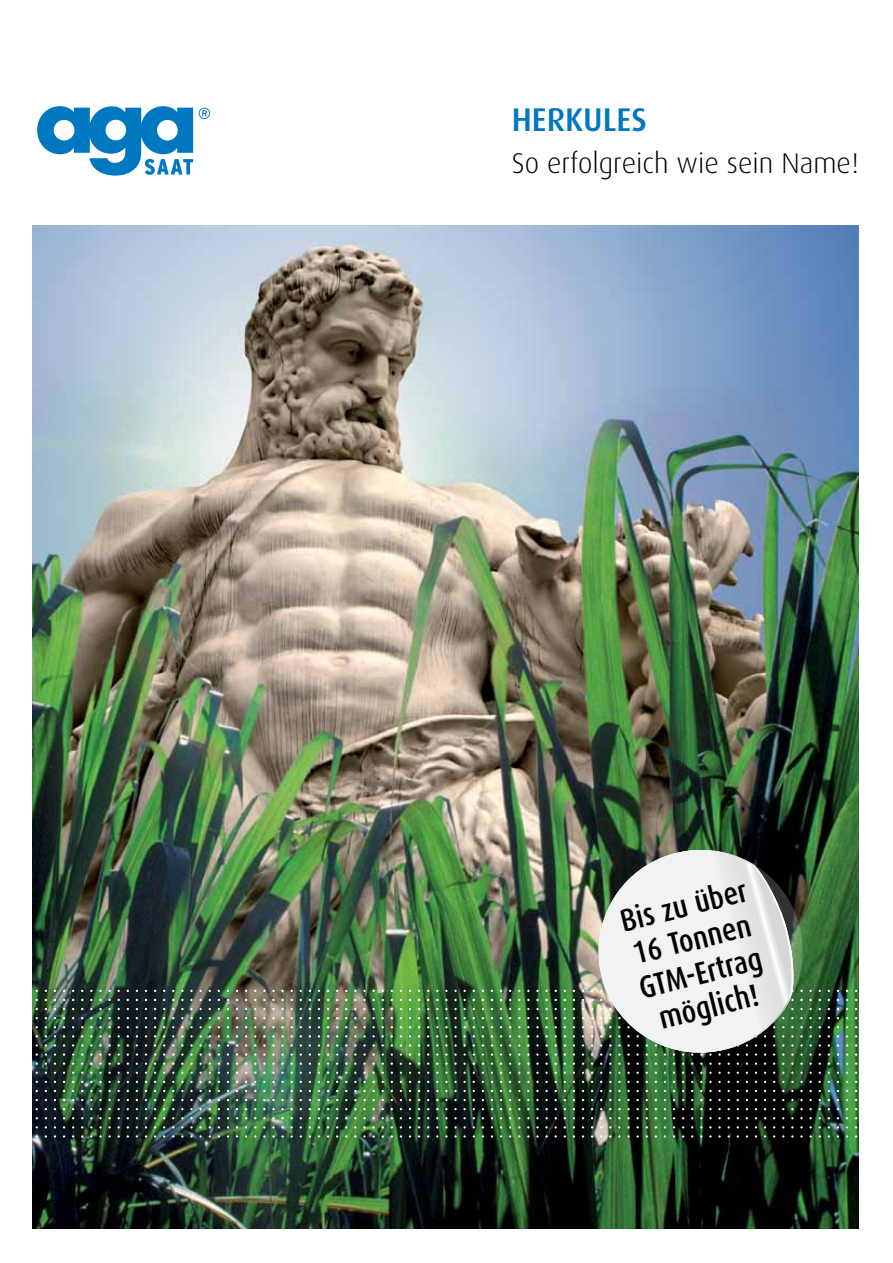
<style>
.page{position:relative;width:893px;height:1263px;background:#fff}
.page>*{position:absolute;margin:0;border:0;box-sizing:border-box;transform-origin:0 0}
.t1{font:500 32.85px "Dax";color:#0077c1}
.t2{font:500 31.5px/34.7px "Dax Condensed";color:#000;text-align:center}
.t3{font:300 28.5px "Dax";color:#000}
</style>
<div class="page">
<svg style="left:37px;top:106px;width:156px;height:70px"></svg>
<svg style="left:145px;top:159px;width:38px;height:16px"></svg>
<svg style="left:183px;top:159px;width:10px;height:16px"></svg>
<svg style="left:199px;top:108px;width:11px;height:11px"></svg>
<img style="left:33px;top:226px;width:826px;height:1003px">
<svg style="left:797px;top:846px;width:17px;height:210px;background:#3a6538"></svg>
<svg style="left:591px;top:846px;width:206px;height:210px"></svg>
<p class="t1" style="left:512px;top:102px;width:137px">HERKULES</p>
<p class="t3" style="left:512px;top:148px;width:348px">So erfolgreich wie sein Name!</p>
<p class="t2" style="left:617px;top:905px;width:131px;rotate:-14deg">Bis zu über<br>16 Tonnen<br>GTM-Ertrag möglich!</p>
</div>
